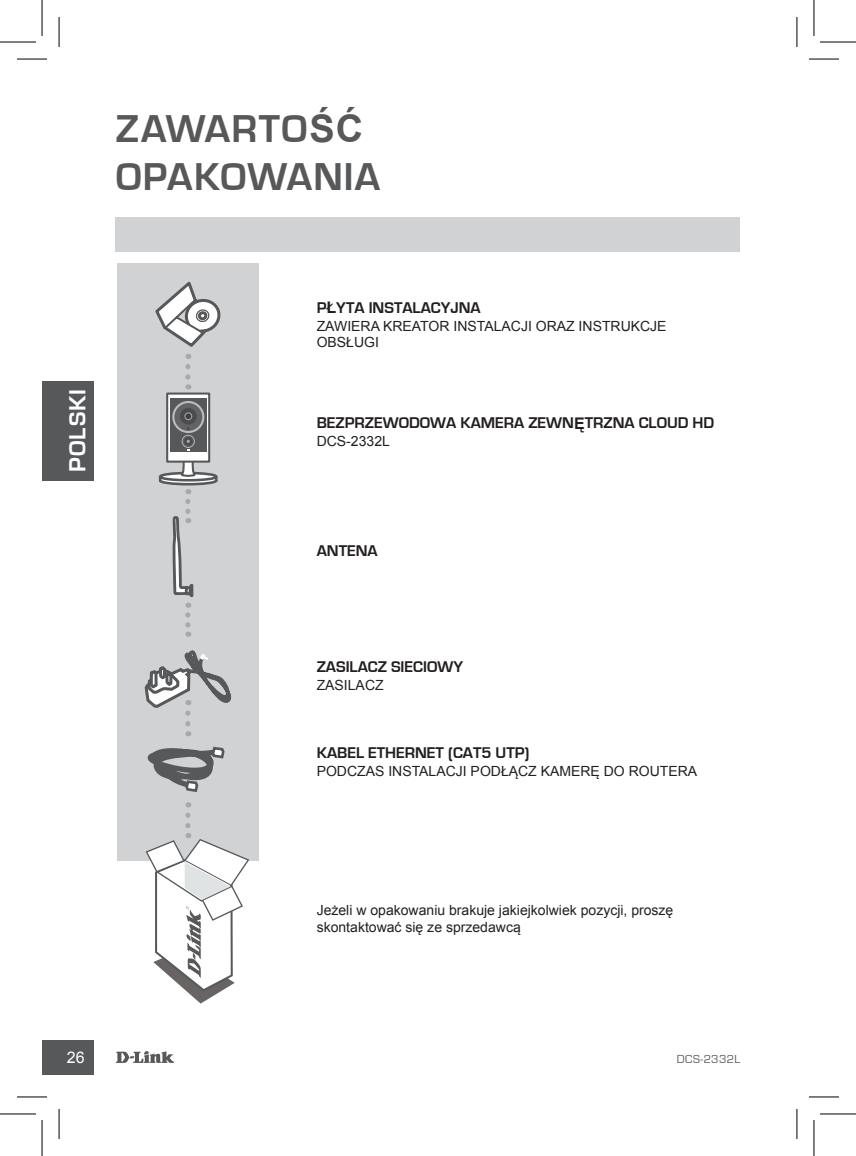
<style>
.page{position:relative;width:856px;height:1156px;background:#fff}
.page>*{position:absolute;margin:0;border:0;box-sizing:border-box;transform-origin:0 0}
.t1{font:700 40px/48px "Eurostile";letter-spacing:.03em;color:#57585a}
.t2{font:700 24px "Eurostile";letter-spacing:.035em;color:#fff}
.t3{font:700 16px "Eurostile";color:#231f20}
.t4{font:16px "Arial";color:#fff}
.t5{font:14px/16.8px "Arial";color:#231f20}
.t6{font:12px "Eurostile";letter-spacing:.03em;color:#57585a}
.s1{font-family:"Arial";font-size:38px}
.s2{font-family:"Arial"}
</style>
<div class="page">
<svg style="left:116px;top:1051px;width:58px;height:12px"></svg>
<div style="left:42px;top:1040px;width:51px;height:34px;background:#57585a"></div>
<div style="left:42px;top:381px;width:51px;height:100px;background:#57585a"></div>
<div style="left:116px;top:217px;width:623px;height:34px;background:#d1d2d4"></div>
<div style="left:117px;top:263px;width:141px;height:598px;background:#d1d2d4"></div>
<svg style="left:147px;top:746px;width:78px;height:46px"></svg>
<svg style="left:185px;top:713px;width:5px;height:23px"></svg>
<svg style="left:145px;top:815px;width:104px;height:188px"></svg>
<svg style="left:155px;top:281px;width:66px;height:78px"></svg>
<svg style="left:185px;top:366px;width:5px;height:23px"></svg>
<svg style="left:158px;top:458px;width:60px;height:36px"></svg>
<div style="left:166px;top:392px;width:44px;height:70px;background:#fff;border:2px solid #57585a"></div>
<div style="left:170px;top:398px;width:36px;height:54px;background:#57585a"></div>
<svg style="left:172px;top:401px;width:32px;height:32px"></svg>
<div style="left:174px;top:403px;width:28px;height:28px;background:#636366;border-radius:50%"></div>
<div style="left:180px;top:408px;width:16px;height:16px;background:#4b4c4d;border-radius:50%"></div>
<svg style="left:184px;top:412px;width:8px;height:8px"></svg>
<svg style="left:185px;top:413px;width:6px;height:6px"></svg>
<svg style="left:181px;top:435px;width:14px;height:13px"></svg>
<svg style="left:182px;top:435px;width:12px;height:12px"></svg>
<svg style="left:184px;top:437px;width:8px;height:8px"></svg>
<svg style="left:144px;top:501px;width:88px;height:206px"></svg>
<hr style="left:17px;top:59px;width:30px;height:1px;background:#000">
<hr style="left:808px;top:59px;width:30px;height:1px;background:#000">
<hr style="left:17px;top:1096px;width:30px;height:1px;background:#000">
<hr style="left:808px;top:1096px;width:30px;height:1px;background:#000">
<hr style="left:59px;top:17px;width:1px;height:30px;background:#000">
<hr style="left:59px;top:1108px;width:1px;height:30px;background:#000">
<hr style="left:796px;top:17px;width:1px;height:30px;background:#000">
<hr style="left:796px;top:1108px;width:1px;height:30px;background:#000">
<hr style="left:0;top:42px;width:36px;height:1px;background:#000">
<hr style="left:819px;top:42px;width:36px;height:1px;background:#000">
<hr style="left:0;top:1113px;width:36px;height:1px;background:#000">
<hr style="left:819px;top:1113px;width:36px;height:1px;background:#000">
<hr style="left:42px;top:0;width:1px;height:36px;background:#000">
<hr style="left:42px;top:1119px;width:1px;height:36px;background:#000">
<hr style="left:813px;top:0;width:1px;height:36px;background:#000">
<hr style="left:813px;top:1119px;width:1px;height:36px;background:#000">
<h1 class="t1" style="left:116px;top:105px;width:266px">ZAWARTO<span class="s1">ŚĆ<br></span>OPAKOWANIA</h1>
<h2 class="t2" style="left:64px;top:471px;width:84px;rotate:-90deg">POLSKI</h2>
<p class="t3" style="left:316px;top:298px;width:165px">P<span class="s2">Ł</span>YTA INSTALACYJNA</p>
<p class="t5" style="left:316px;top:317px;width:351px">ZAWIERA KREATOR INSTALACJI ORAZ INSTRUKCJE<br>OBSŁUGI</p>
<p class="t3" style="left:316px;top:414px;width:399px">BEZPRZEWODOWA KAMERA ZEWN<span class="s2">Ę</span>TRZNA CLOUD HD</p>
<p class="t5" style="left:316px;top:433px;width:75px">DCS-2332L</p>
<p class="t3" style="left:316px;top:541px;width:12px">ANTENA</p>
<p class="t3" style="left:316px;top:658px;width:148px">ZASILACZ SIECIOWY</p>
<p class="t5" style="left:316px;top:677px;width:68px">ZASILACZ</p>
<p class="t3" style="left:316px;top:744px;width:214px">KABEL ETHERNET (CAT5 UTP)</p>
<p class="t5" style="left:316px;top:762px;width:382px">PODCZAS INSTALACJI PODŁĄCZ KAMERĘ DO ROUTERA</p>
<p class="t5" style="left:316px;top:901px;width:358px">Jeżeli w opakowaniu brakuje jakiejkolwiek pozycji, proszę skontaktować się ze sprzedawcą</p>
<p class="t4" style="left:67px;top:1046px;width:19px">26</p>
<p class="t6" style="left:676px;top:1052px;width:64px">DCS-2332L</p>
</div>
